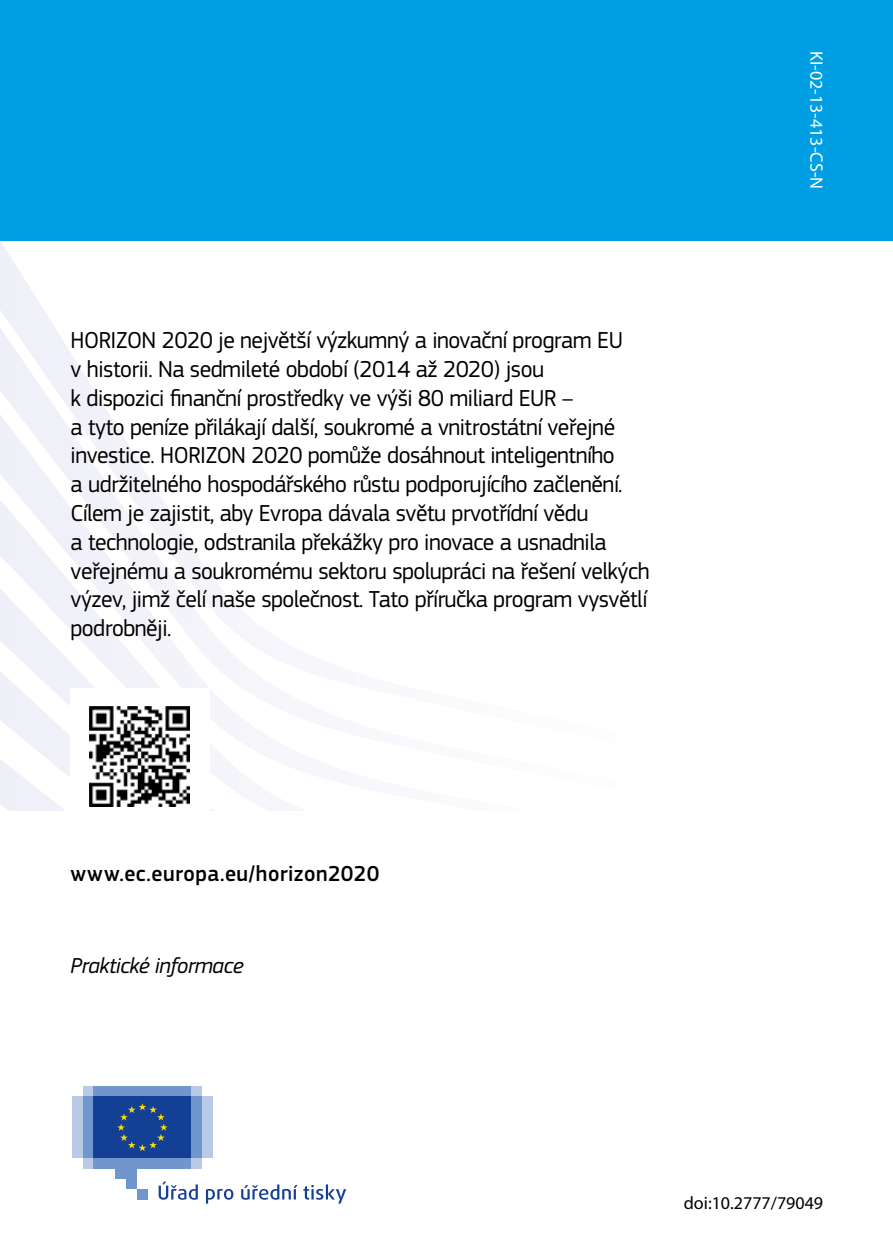
<style>
.page{position:relative;width:893px;height:1259px;background:#fff}
.page>*{position:absolute;margin:0;border:0;box-sizing:border-box;transform-origin:0 0}
.BC-body{font:24px/28.8px "EC Square Sans Pro";letter-spacing:-.02em;color:#000}
.NEW_BC_WEBLINK{font:500 22.5px "EC Square Sans Pro";letter-spacing:.02em;color:#000}
.BC-body-2{font:italic 22.5px "EC Square Sans Pro";letter-spacing:-.02em;color:#000}
.BC_catnr{font:18px "Myriad Pro";color:#fff}
.BC_doi{font:18px "Myriad Pro";color:#000}
</style>
<div class="page">
<div style="left:0;top:0;width:893px;height:240px;background:#009ee3"></div>
<svg style="left:0;top:257px;width:69px;height:93px;fill:#f0f1f8"></svg>
<svg style="left:0;top:350px;width:126px;height:92px;fill:#f1f1f9"></svg>
<svg style="left:0;top:442px;width:237px;height:368px;fill:#f4f4fa"></svg>
<div style="left:70px;top:688px;width:140px;height:137px;background:#fff"></div>
<img style="left:90px;top:707px;width:100px;height:100px">
<div style="left:83px;top:1158px;width:119px;height:10px;background:#b8cae6"></div>
<div style="left:83px;top:1086px;width:119px;height:10px;background:#b8cae6"></div>
<div style="left:94px;top:1086px;width:97px;height:10px;background:#7196ce"></div>
<div style="left:94px;top:1158px;width:97px;height:10px;background:#7196ce"></div>
<div style="left:191px;top:1096px;width:11px;height:62px;background:#7196ce"></div>
<div style="left:202px;top:1096px;width:11px;height:62px;background:#b8cae6"></div>
<div style="left:83px;top:1096px;width:11px;height:62px;background:#7196ce"></div>
<div style="left:72px;top:1096px;width:11px;height:62px;background:#b8cae6"></div>
<div style="left:115px;top:1158px;width:22px;height:20px;background:#7196ce"></div>
<div style="left:126px;top:1158px;width:11px;height:31px;background:#7196ce"></div>
<div style="left:137px;top:1189px;width:11px;height:10px;background:#7196ce"></div>
<div style="left:94px;top:1096px;width:97px;height:62px;background:#134094"></div>
<svg style="left:117px;top:1103px;width:51px;height:48px"></svg>
<svg style="left:159px;top:1181px;width:39px;height:18px"></svg>
<svg style="left:206px;top:1189px;width:27px;height:14px"></svg>
<svg style="left:241px;top:1184px;width:56px;height:15px"></svg>
<svg style="left:303px;top:1184px;width:43px;height:19px"></svg>
<p class="BC-body" style="left:71px;top:326px;width:581px">HORIZON 2020 je největší výzkumný a inovační program EU<br>v historii. Na sedmileté období (2014 až 2020) jsou<br>k dispozici finanční prostředky ve výši 80 miliard EUR –<br>a tyto peníze přilákají další, soukromé a vnitrostátní veřejné investice. HORIZON 2020 pomůže dosáhnout inteligentního<br>a udržitelného hospodářského růstu podporujícího začlenění.<br>Cílem je zajistit, aby Evropa dávala světu prvotřídní vědu<br>a technologie, odstranila překážky pro inovace a usnadnila veřejnému a soukromému sektoru spolupráci na řešení velkých výzev, jimž čelí naše společnost. Tato příručka program vysvětlí podrobněji.</p>
<p class="BC_catnr" style="left:828px;top:51px;width:139px;rotate:90deg">KI-02-13-413-CS-N</p>
<p class="NEW_BC_WEBLINK" style="left:71px;top:861px;width:310px">www.ec.europa.eu/horizon2020</p>
<p class="BC-body-2" style="left:71px;top:952px;width:175px">Praktické informace</p>
<p class="BC_doi" style="left:684px;top:1192px;width:141px">doi:10.2777/79049</p>
</div>
